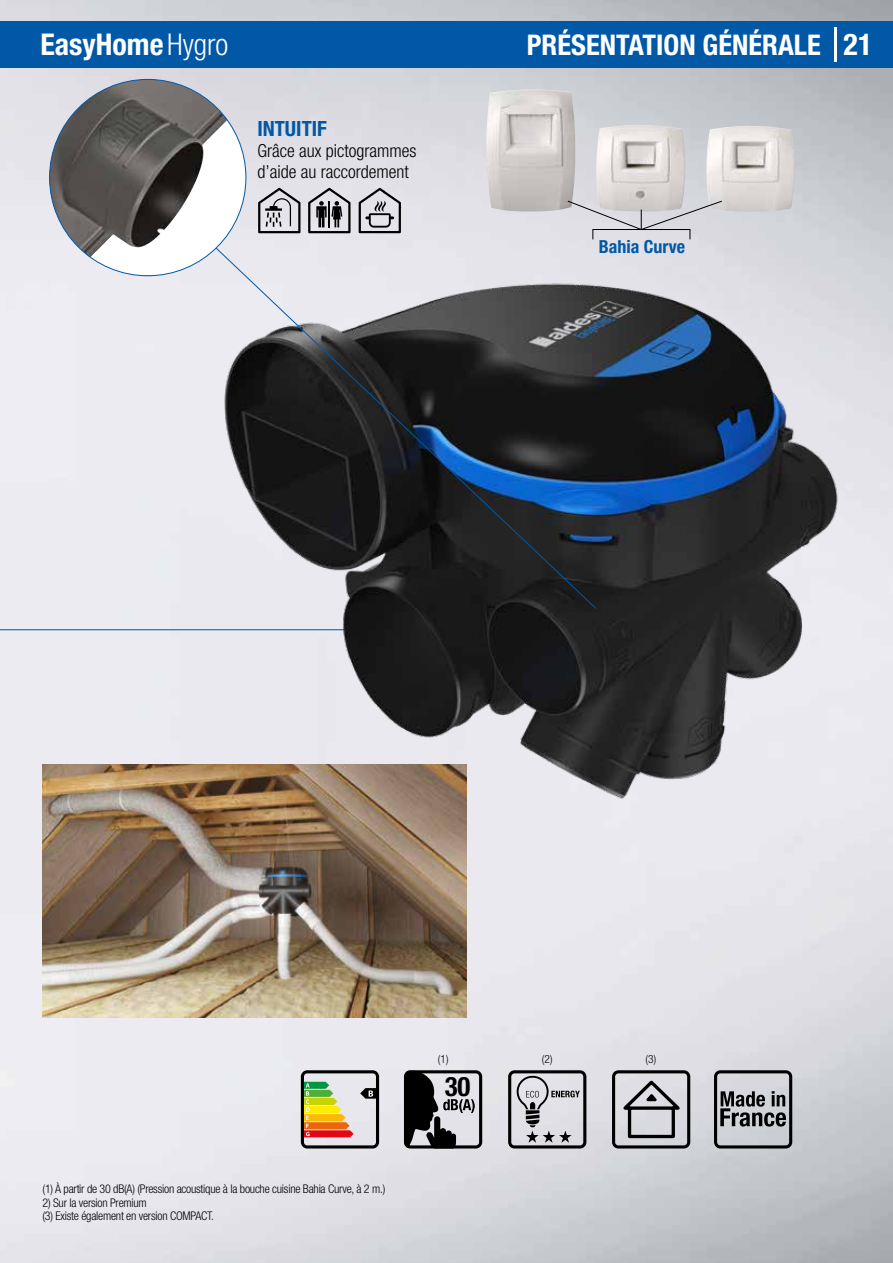
<style>
.page{position:relative;width:893px;height:1263px;background:#fff}
.page>*{position:absolute;margin:0;border:0;box-sizing:border-box;transform-origin:0 0}
.t1{font:700 condensed 30px "Helvetica Neue LT Std";color:#fff}
.t2{font:700 condensed 28.5px "Helvetica Neue LT Std";color:#fff}
.t3{font:700 condensed 26.85px "Helvetica Neue";color:#000}
.t4{font:700 condensed 21px "Helvetica Neue LT Std";color:#0058a6}
.t5{font:300 condensed 18px/21px "Helvetica Neue LT Std";color:#000}
.t6{font:700 condensed 18px "Helvetica Neue LT Std";color:#0058a6}
.t7{font:300 condensed 12px/13.5px "Helvetica Neue LT Std";letter-spacing:-.02em;color:#000}
.t8{font:300 condensed 11.4px "Helvetica Neue LT Std";color:#000}
.s1{font-weight:300}
</style>
<div class="page">
<img style="left:0;top:0;width:893px;height:1263px">
<div style="left:0;top:468px;width:143px;height:296px;background:#ecebf1"></div>
<img style="left:143px;top:180px;width:750px;height:682px">
<svg style="left:209px;top:242px;width:388px;height:367px;background:#5a5e63"></svg>
<img style="left:43px;top:765px;width:424px;height:252px">
<svg style="left:50px;top:79px;width:196px;height:197px"></svg>
<svg style="left:301px;top:1070px;width:78px;height:78px;background:#b8a989"></svg>
<svg style="left:508px;top:1070px;width:78px;height:78px;background:#aaa9ae"></svg>
<svg style="left:404px;top:1070px;width:78px;height:78px;background:#717073"></svg>
<svg style="left:714px;top:1070px;width:78px;height:78px;background:#919295"></svg>
<svg style="left:612px;top:1070px;width:78px;height:78px;background:#a0a0a4"></svg>
<img style="left:486px;top:89px;width:90px;height:123px">
<img style="left:596px;top:125px;width:89px;height:75px">
<img style="left:706px;top:126px;width:89px;height:86px">
<div style="left:0;top:21px;width:893px;height:47px;background:#0058a6"></div>
<hr style="left:834px;top:27px;width:2px;height:34px;background:#fff">
<svg style="left:359px;top:188px;width:42px;height:45px;background:#a9a8ac"></svg>
<svg style="left:258px;top:188px;width:42px;height:45px;background:#abaaaf"></svg>
<svg style="left:308px;top:188px;width:42px;height:45px;background:#919194"></svg>
<svg style="left:567px;top:200px;width:156px;height:30px;background:#cbcace"></svg>
<h2 class="t2" style="left:527px;top:27px;width:295px">PRÉSENTATION GÉNÉRALE</h2>
<h1 class="t1" style="left:40px;top:26px;width:189px">EasyHome<span class="s1">Hygro</span></h1>
<h1 class="t1" style="left:844px;top:26px;width:30px">21</h1>
<h3 class="t4" style="left:257px;top:116px;width:71px">INTUITIF</h3>
<h3 class="t5" style="left:257px;top:140px;width:160px">Grâce aux pictogrammes d’aide au raccordement</h3>
<h3 class="t6" style="left:599px;top:235px;width:88px">Bahia Curve</h3>
<p class="t7" style="left:43px;top:1182px;width:344px">(1) À partir de 30 dB(A) (Pression acoustique à la bouche cuisine Bahia Curve, à 2 m.)</p>
<p class="t7" style="left:43px;top:1196px;width:173px">2) Sur la version Premium<br>(3) Existe également en version COMPACT.</p>
<p class="t8" style="left:438px;top:1052px;width:12px">(1)</p>
<p class="t8" style="left:542px;top:1052px;width:12px">(2)</p>
<h3 class="t3" style="left:445px;top:1070px;width:27px">30</h3>
<p class="t8" style="left:645px;top:1052px;width:12px">(3)</p>
</div>
